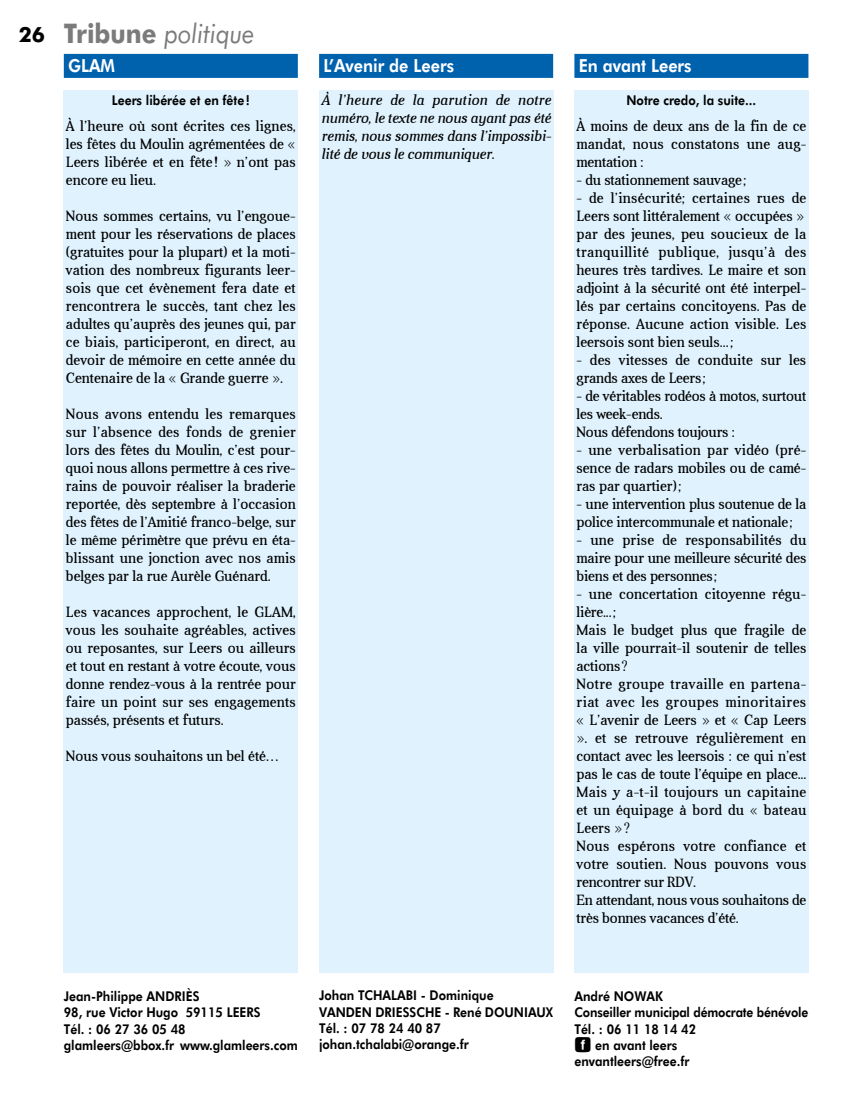
<style>
.page{position:relative;width:851px;height:1106px;background:#fff}
.page>*{position:absolute;margin:0;border:0;box-sizing:border-box;transform-origin:0 0}
.t1{font:italic 27px "Futura BT";color:#7c7b7b;scale:.9 1}
.t2{font:800 18px "Futura BT";color:#fff;scale:.9 1}
.t3{font:15px/18px "Aver";color:#000;text-align:justify;scale:.95 1}
.t4{font:italic 15px/18px "Aver";letter-spacing:-.01em;color:#000;text-align:justify;scale:.95 1}
.t5{font:800 13.5px/16.2px "Futura BT";color:#000;scale:.9 1}
.t6{font:800 13.5px "Futura BT";color:#000;scale:.89 1}
.s1{font-weight:700;font-style:normal;font-size:21px;color:#000}
.s2{font-weight:700;font-style:normal}
</style>
<div class="page">
<div style="left:64px;top:90px;width:234px;height:882px;background:#dff2fd"></div>
<div style="left:319px;top:90px;width:234px;height:882px;background:#dff2fd"></div>
<div style="left:574px;top:90px;width:234px;height:882px;background:#dff2fd"></div>
<div style="left:64px;top:54px;width:234px;height:24px;background:#0061ad"></div>
<div style="left:319px;top:54px;width:234px;height:24px;background:#0061ad"></div>
<div style="left:574px;top:54px;width:234px;height:24px;background:#0061ad"></div>
<h1 class="t1" style="left:19px;top:17px;width:263px"><span class="s1">26</span> <span class="s2">Tribune</span> politique</h1>
<p class="t2" style="left:68px;top:55px;width:54px">GLAM</p>
<p class="t2" style="left:323px;top:55px;width:147px">L’Avenir de Leers</p>
<p class="t2" style="left:578px;top:55px;width:127px">En avant Leers</p>
<p class="t5" style="left:112px;top:92px;width:155px">Leers libérée et en fête!</p>
<p class="t3" style="left:66px;top:117px;width:243px">À l’heure où sont écrites ces lignes, les fêtes du Moulin agrémentées de « Leers libérée et en fête ! » n’ont pas encore eu lieu.</p>
<p class="t3" style="left:66px;top:207px;width:243px">Nous sommes certains, vu l’engoue&shy;ment pour les réservations de places (gratuites pour la plupart) et la moti&shy;vation des nombreux figurants leer&shy;sois que cet évènement fera date et rencontrera le succès, tant chez les adultes qu’auprès des jeunes qui, par ce biais, participeront, en direct, au devoir de mémoire en cette année du Centenaire de la « Grande guerre ».</p>
<p class="t3" style="left:66px;top:405px;width:243px">Nous avons entendu les remarques sur l’absence des fonds de grenier lors des fêtes du Moulin, c’est pour&shy;quoi nous allons permettre à ces rive&shy;rains de pouvoir réaliser la braderie reportée, dès septembre à l’occasion des fêtes de l’Amitié franco-belge, sur le même périmètre que prévu en éta&shy;blissant une jonction avec nos amis belges par la rue Aurèle Guénard.</p>
<p class="t3" style="left:66px;top:603px;width:243px">Les vacances approchent, le GLAM, vous les souhaite agréables, actives ou reposantes, sur Leers ou ailleurs et tout en restant à votre écoute, vous donne rendez-vous à la rentrée pour faire un point sur ses engagements passés, présents et futurs.</p>
<p class="t3" style="left:66px;top:747px;width:227px">Nous vous souhaitons un bel été…</p>
<p class="t4" style="left:321px;top:91px;width:243px">À l’heure de la parution de notre numéro, le texte ne nous ayant pas été remis, nous sommes dans l’impossibi&shy;lité de vous le communiquer.</p>
<p class="t5" style="left:626px;top:92px;width:146px">Notre credo, la suite...</p>
<p class="t3" style="left:576px;top:117px;width:243px">À moins de deux ans de la fin de ce mandat, nous constatons une aug&shy;mentation :</p>
<p class="t3" style="left:576px;top:171px;width:180px">- du stationnement sauvage;</p>
<p class="t3" style="left:576px;top:189px;width:243px;text-align:left">- de l’insécurité; certaines rues de Leers sont littéralement « occupées » par des jeunes, peu soucieux de la tranquillité publique, jusqu’à des heures très tardives. Le maire et son adjoint à la sécurité ont été interpel&shy;lés par certains concitoyens. Pas de réponse. Aucune action visible. Les leersois sont bien seuls... ;</p>
<p class="t3" style="left:576px;top:351px;width:243px">- des vitesses de conduite sur les grands axes de Leers;</p>
<p class="t3" style="left:576px;top:387px;width:243px;text-align:left">- de véritables rodéos à motos, surtout les week-ends.<br>Nous défendons toujours :</p>
<p class="t3" style="left:576px;top:441px;width:243px">- une verbalisation par vidéo (pré&shy;sence de radars mobiles ou de camé&shy;ras par quartier);</p>
<p class="t3" style="left:576px;top:495px;width:243px">- une intervention plus soutenue de la police intercommunale et nationale;</p>
<p class="t3" style="left:576px;top:531px;width:243px">- une prise de responsabilités du maire pour une meilleure sécurité des biens et des personnes;</p>
<p class="t3" style="left:576px;top:585px;width:243px;text-align:left">- une concertation citoyenne régu&shy;lière... ;<br>Mais le budget plus que fragile de la ville pourrait-il soutenir de telles actions?<br>Notre groupe travaille en partena&shy;riat avec les groupes minoritaires « L’avenir de Leers » et « Cap Leers ». et se retrouve régulièrement en contact avec les leersois : ce qui n’est pas le cas de toute l’équipe en place...<br>Mais y a-t-il toujours un capitaine et un équipage à bord du « bateau<br>Leers » ?<br>Nous espérons votre confiance et votre soutien. Nous pouvons vous rencontrer sur RDV.<br>En attendant, nous vous souhaitons de très bonnes vacances d’été.</p>
<p class="t5" style="left:64px;top:988px;width:261px">Jean-Philippe ANDRIÈS<br>98, rue Victor Hugo 59115 LEERS<br>Tél. : 06 27 36 05 48 glamleers@bbox.fr www.glamleers.com</p>
<p class="t5" style="left:319px;top:987px;width:261px">Johan TCHALABI - Dominique<br>VANDEN DRIESSCHE - René DOUNIAUX<br>Tél. : 07 78 24 40 87 johan.tchalabi@orange.fr</p>
<p class="t5" style="left:574px;top:988px;width:100px">André NOWAK</p>
<p class="t6" style="left:574px;top:1004px;width:264px">Conseiller municipal démocrate bénévole</p>
<p class="t5" style="left:574px;top:1020px;width:137px">Tél. : 06 11 18 14 42</p>
<p class="t5" style="left:595px;top:1036px;width:93px">en avant leers</p>
<p class="t5" style="left:574px;top:1053px;width:129px">envantleers@free.fr</p>
</div>
